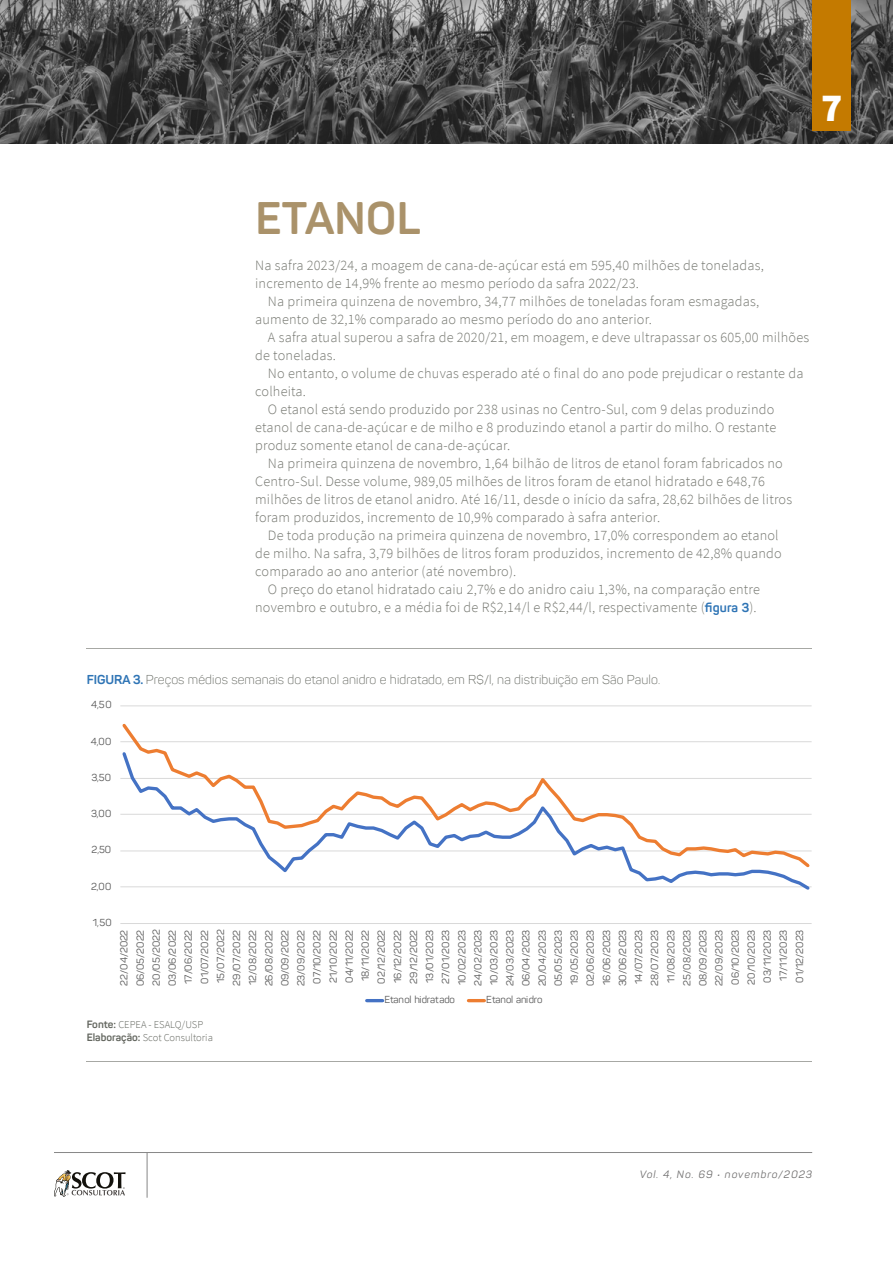
<style>
.page{position:relative;width:893px;height:1263px;background:#fff}
.page>*{position:absolute;margin:0;border:0;box-sizing:border-box;transform-origin:0 0}
.t1{font:700 45px "Panton";letter-spacing:.01em;color:#aa926a}
.t2{font:900 39.45px "Source Sans Pro";color:#fff}
.t3{font:300 14.25px/18px "Source Sans Pro";letter-spacing:.015em;color:#74766f}
.t4{font:300 12.75px "Panton";letter-spacing:.01em;color:#656861}
.t5{font:300 10.5px/13.5px "Source Sans Pro";color:#656861}
.t6{font:italic 10.5px "Panton";letter-spacing:.1em;color:#706f6f}
.t7{font:10.05px/16px "Panton";letter-spacing:-.005em;color:#595959;text-align:center}
.s1{font-family:"Panton";font-weight:700;font-size:12.75px;color:#2e74b5}
.s2{font-weight:700;color:#2e74b5}
.s3{font-family:"Panton";font-weight:700}
</style>
<div class="page">
<img style="left:0;top:0;width:893px;height:143px">
<div style="left:812px;top:0;width:39px;height:130px;background:#c47a00"></div>
<hr style="left:54px;top:1152px;width:758px;height:1px;background:#878787">
<svg style="left:54px;top:1170px;width:72px;height:26px"></svg>
<hr style="left:147px;top:1153px;width:1px;height:45px;background:#878787">
<hr style="left:87px;top:648px;width:725px;height:1px;background:#a7a8a4">
<hr style="left:87px;top:1061px;width:725px;height:1px;background:#a7a8a4">
<hr style="left:120px;top:705px;width:692px;height:1px;background:#d9d9d9">
<hr style="left:120px;top:923px;width:692px;height:1px;background:#d9d9d9">
<svg style="left:120px;top:870px;width:692px;height:20px"></svg>
<svg style="left:120px;top:723px;width:692px;height:147px"></svg>
<hr style="left:367px;top:999px;width:16px;height:3px;background:#4472c4">
<hr style="left:468px;top:999px;width:16px;height:3px;background:#ed7d31">
<h2 class="t2" style="left:821px;top:81px;width:23px">7</h2>
<h1 class="t1" style="left:255px;top:190px;width:167px">ETANOL</h1>
<p class="t3" style="left:255px;top:256px;width:510px">Na safra 2023/24, a moagem de cana-de-açúcar está em 595,40 milhões de toneladas, incremento de 14,9% frente ao mesmo período da safra 2022/23.</p>
<p class="t3" style="left:255px;top:292px;width:506px;text-indent:13px">Na primeira quinzena de novembro, 34,77 milhões de toneladas foram esmagadas, aumento de 32,1% comparado ao mesmo período do ano anterior.</p>
<p class="t3" style="left:255px;top:328px;width:556px;text-indent:13px">A safra atual superou a safra de 2020/21, em moagem, e deve ultrapassar os 605,00 milhões de toneladas.</p>
<p class="t3" style="left:268px;top:364px;width:537px">No entanto, o volume de chuvas esperado até o final do ano pode prejudicar o restante da</p>
<p class="t3" style="left:255px;top:382px;width:52px">colheita.</p>
<p class="t3" style="left:268px;top:400px;width:508px">O etanol está sendo produzido por 238 usinas no Centro-Sul, com 9 delas produzindo</p>
<p class="t3" style="left:255px;top:418px;width:523px">etanol de cana-de-açúcar e de milho e 8 produzindo etanol a partir do milho. O restante</p>
<p class="t3" style="left:255px;top:436px;width:257px">produz somente etanol de cana-de-açúcar.</p>
<p class="t3" style="left:268px;top:454px;width:516px">Na primeira quinzena de novembro, 1,64 bilhão de litros de etanol foram fabricados no</p>
<p class="t3" style="left:255px;top:472px;width:511px">Centro-Sul. Desse volume, 989,05 milhões de litros foram de etanol hidratado e 648,76</p>
<p class="t3" style="left:255px;top:490px;width:538px">milhões de litros de etanol anidro. Até 16/11, desde o início da safra, 28,62 bilhões de litros</p>
<p class="t3" style="left:255px;top:508px;width:407px">foram produzidos, incremento de 10,9% comparado à safra anterior.</p>
<p class="t3" style="left:268px;top:526px;width:512px">De toda produção na primeira quinzena de novembro, 17,0% correspondem ao etanol</p>
<p class="t3" style="left:255px;top:544px;width:528px">de milho. Na safra, 3,79 bilhões de litros foram produzidos, incremento de 42,8% quando</p>
<p class="t3" style="left:255px;top:562px;width:263px">comparado ao ano anterior (até novembro).</p>
<p class="t3" style="left:268px;top:580px;width:494px">O preço do etanol hidratado caiu 2,7% e do anidro caiu 1,3%, na comparação entre</p>
<p class="t3" style="left:255px;top:598px;width:503px">novembro e outubro, e a média foi de R$2,14/l e R$2,44/l, respectivamente (<span class="s1">figura 3</span>).</p>
<p class="t4" style="left:87px;top:672px;width:575px"><span class="s2">FIGURA 3.</span> Preços médios semanais do etanol anidro e hidratado, em R$/l, na distribuição em São Paulo.</p>
<p class="t7" style="left:91px;top:696px;width:22px">4,50</p>
<p class="t7" style="left:91px;top:733px;width:22px">4,00</p>
<p class="t7" style="left:91px;top:769px;width:21px">3,50</p>
<p class="t7" style="left:91px;top:805px;width:22px">3,00</p>
<p class="t7" style="left:91px;top:841px;width:21px">2,50</p>
<p class="t7" style="left:91px;top:878px;width:22px">2,00</p>
<p class="t7" style="left:93px;top:914px;width:20px">1,50</p>
<p class="t7" style="left:116px;top:986px;width:59px;rotate:-90deg">22/04/2022<br>06/05/2022<br>20/05/2022<br>03/06/2022<br>17/06/2022<br>01/07/2022<br>15/07/2022<br>29/07/2022<br>12/08/2022<br>26/08/2022<br>09/09/2022<br>23/09/2022<br>07/10/2022<br>21/10/2022<br>04/11/2022<br>18/11/2022<br>02/12/2022<br>16/12/2022<br>29/12/2022<br>13/01/2023<br>27/01/2023<br>10/02/2023<br>24/02/2023<br>10/03/2023<br>24/03/2023<br>06/04/2023<br>20/04/2023<br>05/05/2023<br>19/05/2023<br>02/06/2023<br>16/06/2023<br>30/06/2023<br>14/07/2023<br>28/07/2023<br>11/08/2023<br>25/08/2023<br>08/09/2023<br>22/09/2023<br>06/10/2023<br>20/10/2023<br>03/11/2023<br>17/11/2023<br>01/12/2023</p>
<p class="t7" style="left:384px;top:991px;width:72px">Etanol hidratado</p>
<p class="t7" style="left:486px;top:991px;width:58px">Etanol anidro</p>
<p class="t5" style="left:87px;top:1018px;width:128px"><span class="s3">Fonte:</span> CEPEA - ESALQ/USP<br><span class="s3">Elaboração:</span> Scot Consultoria</p>
<p class="t6" style="left:640px;top:1168px;width:174px">Vol. 4, No. 69 • novembro/2023</p>
</div>
